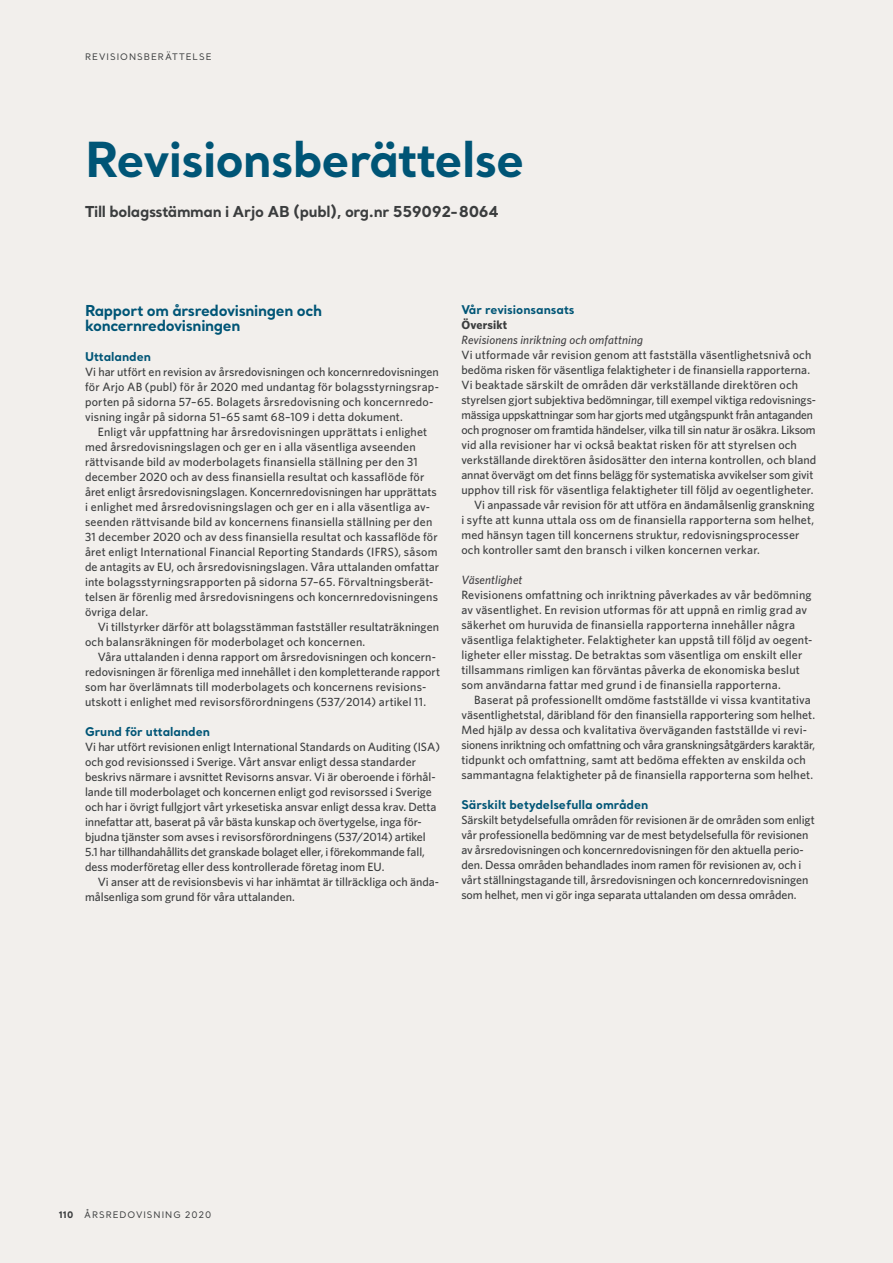
<style>
.page{position:relative;width:893px;height:1263px;background:#f2efec}
.page>*{position:absolute;margin:0;border:0;box-sizing:border-box;transform-origin:0 0}
.t1{font:700 48px "Santral";letter-spacing:-.02em;color:#005576}
.t2{font:700 15px "Santral";letter-spacing:-.02em;color:#3b3d3e}
.t3{font:700 15px/15px "Santral";letter-spacing:-.02em;color:#005576}
.t4{font:500 12px/15px "Whitney";letter-spacing:.005em;color:#3b3d3e}
.t5{font:700 12px "Santral";color:#005576}
.t6{font:500 12px "Whitney";letter-spacing:-.015em;color:#3b3d3e}
.t7{font:italic 500 12px "Whitney";letter-spacing:.01em;color:#414042}
.t8{font:700 12px "Whitney";letter-spacing:.02em;color:#3b3d3e}
.t9{font:9px "Santral";letter-spacing:.11em;color:#3b3d3e}
.s1{font-weight:700}
</style>
<div class="page">
<p class="t9" style="left:85px;top:51px;width:128px">REVISIONSBERÄTTELSE</p>
<h1 class="t1" style="left:85px;top:127px;width:441px">Revisionsberättelse</h1>
<p class="t2" style="left:85px;top:202px;width:415px">Till bolagsstämman i Arjo AB (publ), org.nr 559092-8064</p>
<p class="t3" style="left:85px;top:303px;width:239px">Rapport om årsredovisningen och koncernredovisningen</p>
<p class="t5" style="left:85px;top:349px;width:67px">Uttalanden</p>
<p class="t4" style="left:85px;top:364px;width:355px">Vi har utfört en revision av årsredovisningen och koncernredovisningen för Arjo AB (publ) för år 2020 med undantag för bolagsstyrningsrap&shy;porten på sidorna 57–65. Bolagets årsredovisning och koncernredo&shy;visning ingår på sidorna 51–65 samt 68–109 i detta dokument.</p>
<p class="t4" style="left:85px;top:424px;width:356px;text-indent:13px">Enligt vår uppfattning har årsredovisningen upprättats i enlighet med årsredovisningslagen och ger en i alla väsentliga avseenden rättvisande bild av moderbolagets finansiella ställning per den 31 december 2020 och av dess finansiella resultat och kassaflöde för året enligt årsredovisningslagen. Koncernredovisningen har upprättats i enlighet med årsredovisningslagen och ger en i alla väsentliga av&shy;seenden rättvisande bild av koncernens finansiella ställning per den 31 december 2020 och av dess finansiella resultat och kassaflöde för året enligt International Financial Reporting Standards (IFRS), såsom de antagits av EU, och årsredovisningslagen. Våra uttalanden omfattar inte bolagsstyrningsrapporten på sidorna 57–65. Förvaltningsberät&shy;telsen är förenlig med årsredovisningens och koncernredovisningens övriga delar.</p>
<p class="t4" style="left:85px;top:619px;width:356px;text-indent:13px">Vi tillstyrker därför att bolagsstämman fastställer resultaträkningen och balansräkningen för moderbolaget och koncernen.</p>
<p class="t4" style="left:85px;top:649px;width:357px;text-indent:13px">Våra uttalanden i denna rapport om årsredovisningen och koncern&shy;redovisningen är förenliga med innehållet i den kompletterande rapport som har överlämnats till moderbolagets och koncernens revisions&shy;utskott i enlighet med revisorsförordningens (537/2014) artikel 11.</p>
<p class="t5" style="left:85px;top:724px;width:126px">Grund för uttalanden</p>
<p class="t4" style="left:85px;top:739px;width:357px">Vi har utfört revisionen enligt International Standards on Auditing (ISA) och god revisionssed i Sverige. Vårt ansvar enligt dessa standarder beskrivs närmare i avsnittet Revisorns ansvar. Vi är oberoende i förhål&shy;lande till moderbolaget och koncernen enligt god revisorssed i Sverige och har i övrigt fullgjort vårt yrkesetiska ansvar enligt dessa krav. Detta innefattar att, baserat på vår bästa kunskap och övertygelse, inga för&shy;bjudna tjänster som avses i revisorsförordningens (537/2014) artikel 5.1 har tillhandahållits det granskade bolaget eller, i förekommande fall, dess moderföretag eller dess kontrollerade företag inom EU.</p>
<p class="t4" style="left:85px;top:874px;width:356px;text-indent:13px">Vi anser att de revisionsbevis vi har inhämtat är tillräckliga och ända&shy;målsenliga som grund för våra uttalanden.</p>
<p class="t5" style="left:461px;top:301px;width:115px">Vår revisionsansats</p>
<p class="t8" style="left:461px;top:317px;width:47px">Översikt</p>
<p class="t7" style="left:461px;top:332px;width:183px">Revisionens inriktning och omfattning</p>
<p class="t4" style="left:461px;top:347px;width:352px">Vi utformade vår revision genom att fastställa väsentlighetsnivå och</p>
<p class="t4" style="left:461px;top:362px;width:350px">bedöma risken för väsentliga felaktigheter i de finansiella rapporterna.</p>
<p class="t4" style="left:461px;top:377px;width:338px">Vi beaktade särskilt de områden där verkställande direktören och</p>
<p class="t4" style="left:461px;top:392px;width:356px">styrelsen gjort subjektiva bedömningar, till exempel viktiga redovisnings-</p>
<p class="t6" style="left:461px;top:407px;width:353px">mässiga uppskattningar som har gjorts med utgångspunkt från antaganden</p>
<p class="t4" style="left:461px;top:422px;width:356px">och prognoser om framtida händelser, vilka till sin natur är osäkra. Liksom</p>
<p class="t4" style="left:461px;top:437px;width:337px">vid alla revisioner har vi också beaktat risken för att styrelsen och</p>
<p class="t4" style="left:461px;top:452px;width:357px">verkställande direktören åsidosätter den interna kontrollen, och bland</p>
<p class="t4" style="left:461px;top:467px;width:353px">annat övervägt om det finns belägg för systematiska avvikelser som givit</p>
<p class="t4" style="left:461px;top:482px;width:354px">upphov till risk för väsentliga felaktigheter till följd av oegentligheter.</p>
<p class="t4" style="left:474px;top:497px;width:342px">Vi anpassade vår revision för att utföra en ändamålsenlig granskning</p>
<p class="t4" style="left:461px;top:512px;width:354px">i syfte att kunna uttala oss om de finansiella rapporterna som helhet,</p>
<p class="t4" style="left:461px;top:527px;width:340px">med hänsyn tagen till koncernens struktur, redovisningsprocesser</p>
<p class="t4" style="left:461px;top:542px;width:300px">och kontroller samt den bransch i vilken koncernen verkar.</p>
<p class="t7" style="left:461px;top:572px;width:63px">Väsentlighet</p>
<p class="t4" style="left:461px;top:587px;width:352px">Revisionens omfattning och inriktning påverkades av vår bedömning av väsentlighet. En revision utformas för att uppnå en rimlig grad av säkerhet om huruvida de finansiella rapporterna innehåller några väsentliga felaktigheter. Felaktigheter kan uppstå till följd av oegent&shy;ligheter eller misstag. De betraktas som väsentliga om enskilt eller tillsammans rimligen kan förväntas påverka de ekonomiska beslut som användarna fattar med grund i de finansiella rapporterna.</p>
<p class="t4" style="left:461px;top:692px;width:355px;text-indent:13px">Baserat på professionellt omdöme fastställde vi vissa kvantitativa väsentlighetstal, däribland för den finansiella rapportering som helhet.<br>Med hjälp av dessa och kvalitativa överväganden fastställde vi revi&shy;sionens inriktning och omfattning och våra granskningsåtgärders karaktär, tidpunkt och omfattning, samt att bedöma effekten av enskilda och sammantagna felaktigheter på de finansiella rapporterna som helhet.</p>
<p class="t5" style="left:461px;top:796px;width:189px">Särskilt betydelsefulla områden</p>
<p class="t4" style="left:461px;top:812px;width:355px">Särskilt betydelsefulla områden för revisionen är de områden som enligt vår professionella bedömning var de mest betydelsefulla för revisionen av årsredovisningen och koncernredovisningen för den aktuella perio&shy;den. Dessa områden behandlades inom ramen för revisionen av, och i vårt ställningstagande till, årsredovisningen och koncernredovisningen som helhet, men vi gör inga separata uttalanden om dessa områden.</p>
<p class="t9" style="left:59px;top:1208px;width:154px"><span class="s1">110</span> ÅRSREDOVISNING 2020</p>
</div>
